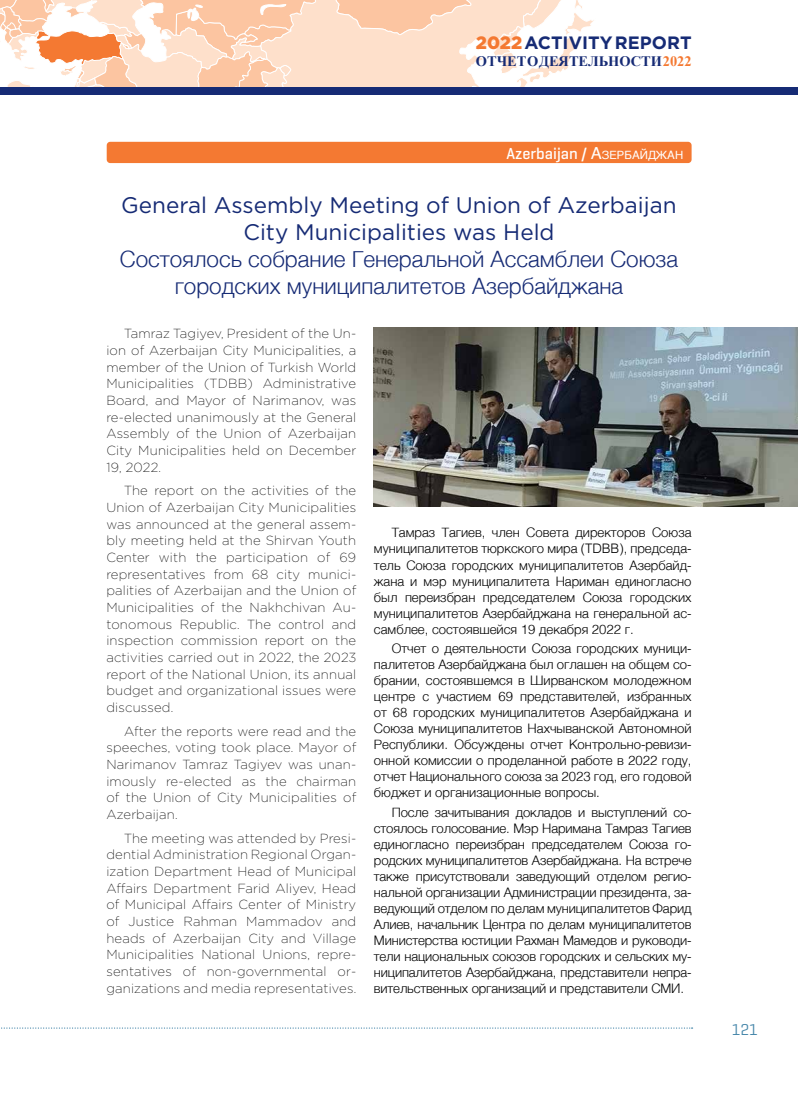
<style>
.page{position:relative;width:798px;height:1099px;background:#fff}
.page>*{position:absolute;margin:0;border:0;box-sizing:border-box;transform-origin:0 0}
.t1{font:300 22.5px/27px "Helvetica";color:#162b75;text-align:center}
.t2{font:22.5px/27px "Gotham";color:#162b75;text-align:center}
.t3{font:700 17.88px "Gotham";color:#162b75}
.t4{font:500 16.25px "Geogrotesque";color:#fff}
.t5{font:16px "Geogrotesque";color:#4787aa}
.t6{font:700 14.38px "Times New Roman";color:#162b75}
.t7{font:300 13.12px/16px "Helvetica";color:#000;text-align:justify}
.t8{font:200 13.12px/16.6px "Gotham";letter-spacing:.015em;color:#000;text-align:justify}
.s1{font-weight:900;color:#f47932}
.s2{color:#f47932}
.s3{font-family:"Helvetica";font-weight:400}
.s4{font-family:"Helvetica";font-weight:400;font-size:11.38px}
</style>
<div class="page">
<svg style="left:0;top:0;width:797px;height:88px"></svg>
<svg style="left:1px;top:1027px;width:691px;height:1px"></svg>
<div style="left:0;top:88px;width:797px;height:7px;background:#162b75"></div>
<img style="left:374px;top:328px;width:423px;height:179px">
<div style="left:107px;top:142px;width:584px;height:21px;background:#f47932;border-radius:4px"></div>
<h2 class="t3" style="left:475px;top:31px;width:217px"><span class="s1">2022</span> ACTIVITY REPORT</h2>
<p class="t6" style="left:475px;top:51px;width:217px">ОТЧЕТ О ДЕЯТЕЛЬНОСТИ <span class="s2">2022</span></p>
<p class="t4" style="left:506px;top:143px;width:178px">Azerbaijan / <span class="s3">А</span><span class="s4">зербайджан</span></p>
<h1 class="t2" style="left:121px;top:191px;width:556px">General Assembly Meeting of Union of Azerbaijan<br>City Municipalities was Held</h1>
<h1 class="t1" style="left:120px;top:244px;width:559px">Состоялось собрание Генеральной Ассамблеи Союза городских муниципалитетов Азербайджана</h1>
<p class="t8" style="left:106px;top:325px;width:251px;text-indent:18px">Tamraz Tagiyev, President of the Un&shy;ion of Azerbaijan City Municipalities, a member of the Union of Turkish World Municipalities (TDBB) Administrative Board, and Mayor of Narimanov, was re-elected unanimously at the General Assembly of the Union of Azerbaijan City Municipalities held on December 19, 2022.</p>
<p class="t8" style="left:106px;top:482px;width:251px;text-indent:18px">The report on the activities of the Union of Azerbaijan City Municipalities was announced at the general assem&shy;bly meeting held at the Shirvan Youth Center with the participation of 69 representatives from 68 city munici&shy;palities of Azerbaijan and the Union of Municipalities of the Nakhchivan Au&shy;tonomous Republic. The control and inspection commission report on the activities carried out in 2022, the 2023 report of the National Union, its annual budget and organizational issues were discussed.</p>
<p class="t8" style="left:106px;top:722px;width:251px;text-indent:18px">After the reports were read and the speeches, voting took place. Mayor of Narimanov Tamraz Tagiyev was unan&shy;imously re-elected as the chairman of the Union of City Municipalities of Azerbaijan.</p>
<p class="t8" style="left:106px;top:829px;width:251px;text-indent:18px">The meeting was attended by Presi&shy;dential Administration Regional Organ&shy;ization Department Head of Municipal Affairs Department Farid Aliyev, Head of Municipal Affairs Center of Ministry of Justice Rahman Mammadov and heads of Azerbaijan City and Village Municipalities National Unions, repre&shy;sentatives of non-governmental or&shy;ganizations and media representatives.</p>
<p class="t7" style="left:374px;top:524px;width:319px;text-indent:18px">Тамраз Тагиев, член Совета директоров Союза муниципалитетов тюркского мира (TDBB), председа&shy;тель Союза городских муниципалитетов Азербайд&shy;жана и мэр муниципалитета Нариман единогласно был переизбран председателем Союза городских муниципалитетов Азербайджана на генеральной ас&shy;самблее, состоявшейся 19 декабря 2022 г.</p>
<p class="t7" style="left:374px;top:639px;width:319px;text-indent:18px">Отчет о деятельности Союза городских муници&shy;палитетов Азербайджана был оглашен на общем со&shy;брании, состоявшемся в Ширванском молодежном центре с участием 69 представителей, избранных от 68 городских муниципалитетов Азербайджана и Союза муниципалитетов Нахчыванской Автономной Республики. Обсуждены отчет Контрольно-ревизи&shy;онной комиссии о проделанной работе в 2022 году, отчет Национального союза за 2023 год, его годовой бюджет и организационные вопросы.</p>
<p class="t7" style="left:374px;top:803px;width:319px;text-indent:18px">После зачитывания докладов и выступлений со&shy;стоялось голосование. Мэр Наримана Тамраз Тагиев единогласно переизбран председателем Союза го&shy;родских муниципалитетов Азербайджана. На встрече также присутствовали заведующий отделом регио&shy;нальной организации Администрации президента, за&shy;ведующий отделом по делам муниципалитетов Фарид Алиев, начальник Центра по делам муниципалитетов Министерства юстиции Рахман Мамедов и руководи&shy;тели национальных союзов городских и сельских му&shy;ниципалитетов Азербайджана, представители непра&shy;вительственных организаций и представители СМИ.</p>
<p class="t5" style="left:731px;top:1019px;width:28px">121</p>
</div>
